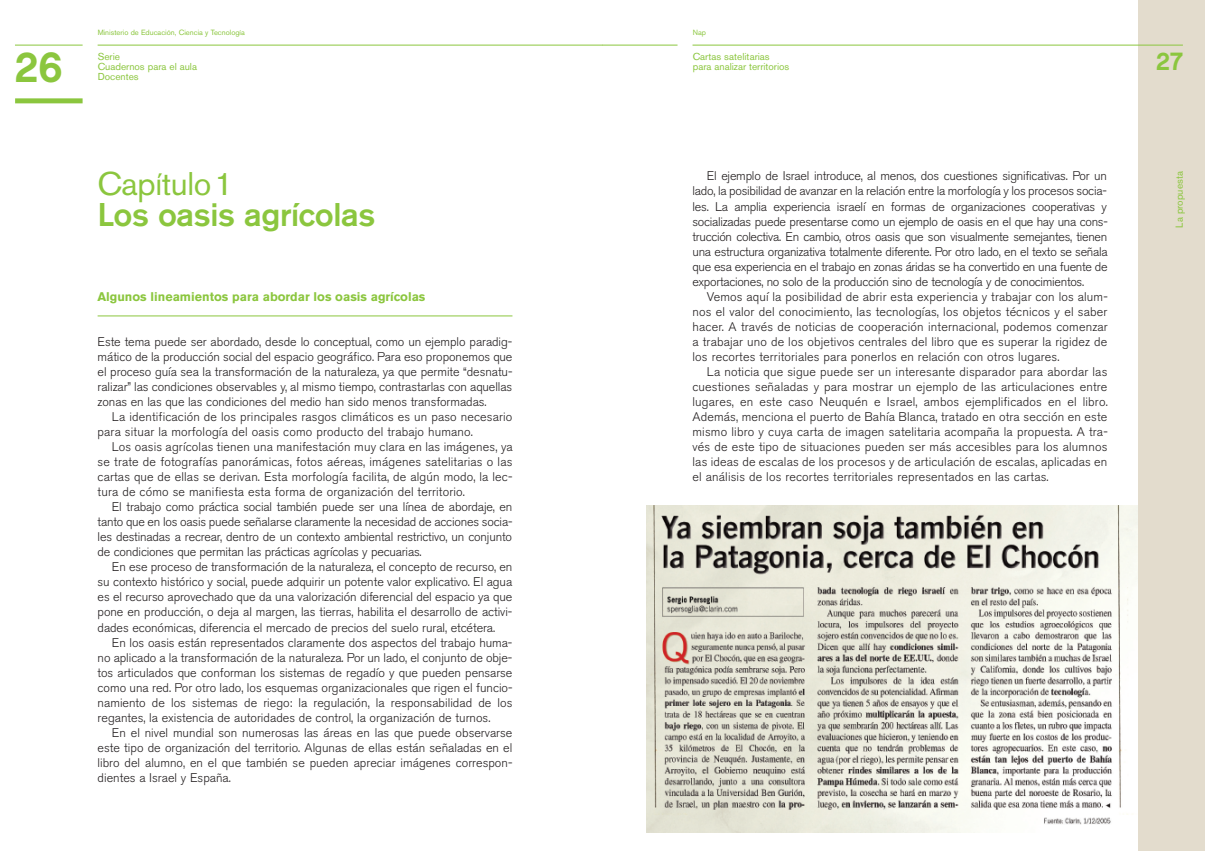
<style>
.page{position:relative;width:1205px;height:851px;background:#fff}
.page>*{position:absolute;margin:0;border:0;box-sizing:border-box;transform-origin:0 0}
.t1{font:42.5px "Chalet New York Nineteen Eighty";color:#8bc63e}
.t2{font:500 32.5px "Akzidenz Grotesk BE";letter-spacing:-.01em;color:#8bc63e}
.t3{font:32.5px "Akzidenz Grotesk BE";letter-spacing:-.01em;color:#8bc63e}
.t4{font:25px "Chalet New York Nineteen Eighty";color:#8bc63e}
.t5{font:300 12.5px/15px "Akzidenz Grotesk BE";color:#231f20;text-align:justify}
.t6{font:700 12.5px "Akzidenz Grotesk BE";color:#8bc63e}
.t7{font:10px/10px "Akzidenz Grotesk BE";color:#8bc63e}
.t8{font:7.5px "Akzidenz Grotesk BE";color:#8bc63e}
</style>
<div class="page">
<hr style="left:602px;top:45px;width:75px;height:1px;background:#8bc63e">
<div style="left:1137px;top:0;width:68px;height:850px;background:#e3dccd"></div>
<hr style="left:692px;top:45px;width:491px;height:1px;background:#8bc63e">
<hr style="left:98px;top:315px;width:414px;height:1px;background:#8bc63e">
<div style="left:15px;top:98px;width:68px;height:5px;background:#8bc63e"></div>
<hr style="left:98px;top:45px;width:505px;height:1px;background:#8bc63e">
<hr style="left:15px;top:45px;width:68px;height:1px;background:#8bc63e">
<img style="left:646px;top:505px;width:491px;height:327px">
<h1 class="t1" style="left:15px;top:42px;width:49px">26</h1>
<p class="t8" style="left:98px;top:30px;width:149px">Ministerio de Educación, Ciencia y Tecnología</p>
<p class="t8" style="left:693px;top:30px;width:15px">Nap</p>
<p class="t7" style="left:98px;top:53px;width:101px">Serie<br>Cuadernos para el aula<br>Docentes</p>
<p class="t7" style="left:693px;top:53px;width:98px">Cartas satelitarias para analizar territorios</p>
<h2 class="t3" style="left:98px;top:172px;width:137px">Capítulo1</h2>
<h2 class="t2" style="left:98px;top:202px;width:279px">Los oasis agrícolas</h2>
<p class="t6" style="left:98px;top:291px;width:329px">Algunos lineamientos para abordar los oasis agrícolas</p>
<p class="t5" style="left:98px;top:335px;width:416px">Este tema puede ser abordado, desde lo conceptual, como un ejemplo paradig&shy;mático de la producción social del espacio geográfico. Para eso proponemos que el proceso guía sea la transformación de la naturaleza, ya que permite “desnatu&shy;ralizar” las condiciones observables y, al mismo tiempo, contrastarlas con aquellas zonas en las que las condiciones del medio han sido menos transformadas.</p>
<p class="t5" style="left:98px;top:410px;width:416px;text-indent:14px">La identificación de los principales rasgos climáticos es un paso necesario para situar la morfología del oasis como producto del trabajo humano.</p>
<p class="t5" style="left:98px;top:440px;width:417px;text-indent:14px">Los oasis agrícolas tienen una manifestación muy clara en las imágenes, ya se trate de fotografías panorámicas, fotos aéreas, imágenes satelitarias o las cartas que de ellas se derivan. Esta morfología facilita, de algún modo, la lec&shy;tura de cómo se manifiesta esta forma de organización del territorio.</p>
<p class="t5" style="left:98px;top:500px;width:416px;text-indent:14px">El trabajo como práctica social también puede ser una línea de abordaje, en tanto que en los oasis puede señalarse claramente la necesidad de acciones socia&shy;les destinadas a recrear, dentro de un contexto ambiental restrictivo, un conjunto de condiciones que permitan las prácticas agrícolas y pecuarias.</p>
<p class="t5" style="left:98px;top:560px;width:416px;text-indent:14px">En ese proceso de transformación de la naturaleza, el concepto de recurso, en su contexto histórico y social, puede adquirir un potente valor explicativo. El agua es el recurso aprovechado que da una valorización diferencial del espacio ya que pone en producción, o deja al margen, las tierras, habilita el desarrollo de activi&shy;dades económicas, diferencia el mercado de precios del suelo rural, etcétera.</p>
<p class="t5" style="left:98px;top:635px;width:416px;text-indent:14px">En los oasis están representados claramente dos aspectos del trabajo huma&shy;no aplicado a la transformación de la naturaleza. Por un lado, el conjunto de obje&shy;tos articulados que conforman los sistemas de regadío y que pueden pensarse como una red. Por otro lado, los esquemas organizacionales que rigen el funcio&shy;namiento de los sistemas de riego: la regulación, la responsabilidad de los regantes, la existencia de autoridades de control, la organización de turnos.</p>
<p class="t5" style="left:98px;top:725px;width:416px;text-indent:14px">En el nivel mundial son numerosas las áreas en las que puede observarse este tipo de organización del territorio. Algunas de ellas están señaladas en el libro del alumno, en el que también se pueden apreciar imágenes correspon&shy;dientes a Israel y España.</p>
<p class="t5" style="left:692px;top:169px;width:417px;text-indent:14px">El ejemplo de Israel introduce, al menos, dos cuestiones significativas. Por un lado, la posibilidad de avanzar en la relación entre la morfología y los procesos socia&shy;les. La amplia experiencia israelí en formas de organizaciones cooperativas y socializadas puede presentarse como un ejemplo de oasis en el que hay una cons&shy;trucción colectiva. En cambio, otros oasis que son visualmente semejantes, tienen una estructura organizativa totalmente diferente. Por otro lado, en el texto se señala que esa experiencia en el trabajo en zonas áridas se ha convertido en una fuente de exportaciones, no solo de la producción sino de tecnología y de conocimientos.</p>
<p class="t5" style="left:692px;top:290px;width:417px;text-indent:14px">Vemos aquí la posibilidad de abrir esta experiencia y trabajar con los alum&shy;nos el valor del conocimiento, las tecnologías, los objetos técnicos y el saber hacer. A través de noticias de cooperación internacional, podemos comenzar a trabajar uno de los objetivos centrales del libro que es superar la rigidez de los recortes territoriales para ponerlos en relación con otros lugares.</p>
<p class="t5" style="left:692px;top:365px;width:417px;text-indent:14px">La noticia que sigue puede ser un interesante disparador para abordar las cuestiones señaladas y para mostrar un ejemplo de las articulaciones entre lugares, en este caso Neuquén e Israel, ambos ejemplificados en el libro.<br>Además, menciona el puerto de Bahía Blanca, tratado en otra sección en este mismo libro y cuya carta de imagen satelitaria acompaña la propuesta. A tra&shy;vés de este tipo de situaciones pueden ser más accesibles para los alumnos las ideas de escalas de los procesos y de articulación de escalas, aplicadas en el análisis de los recortes territoriales representados en las cartas.</p>
<h3 class="t4" style="left:1156px;top:47px;width:28px">27</h3>
<p class="t7" style="left:1175px;top:227px;width:58px;rotate:-90deg">La propuesta</p>
</div>
